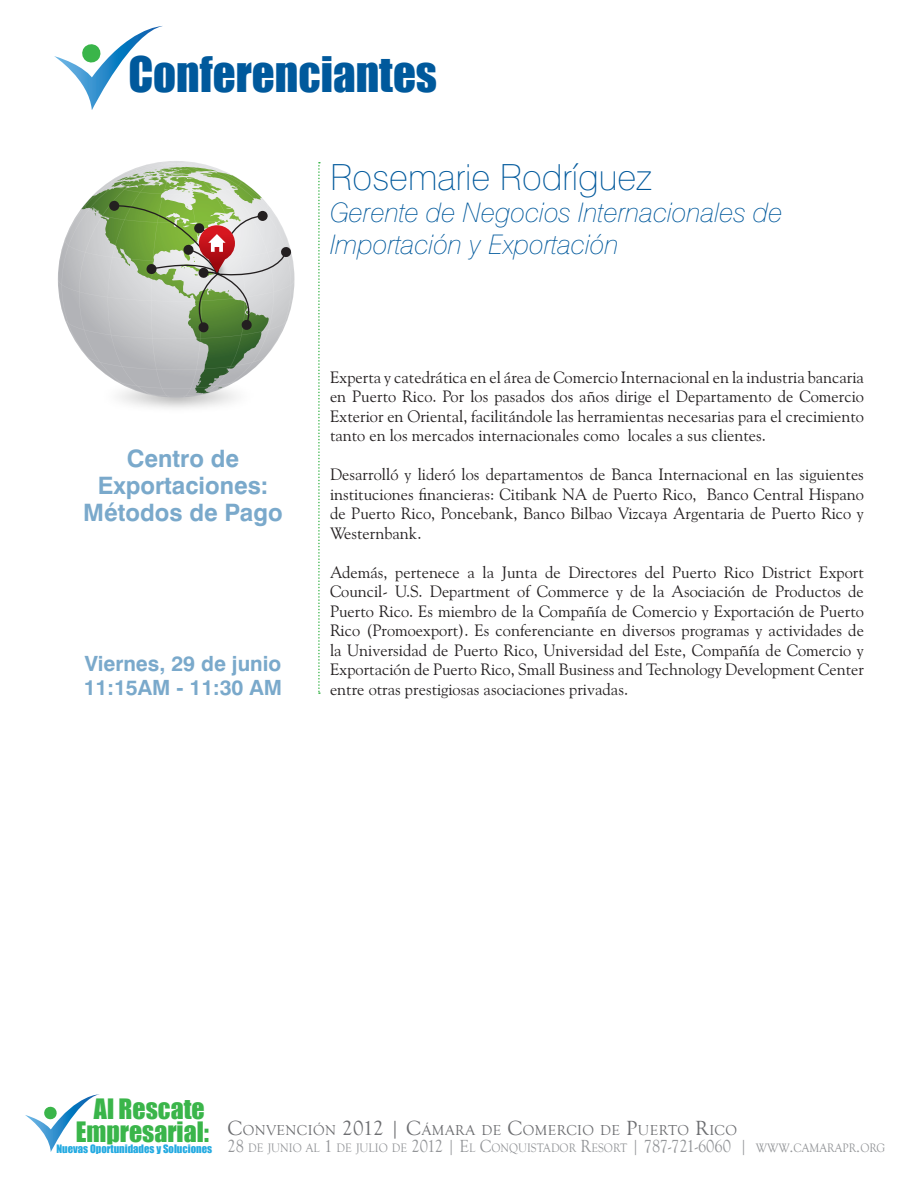
<style>
.page{position:relative;width:918px;height:1188px;background:#fff}
.page>*{position:absolute;margin:0;border:0;box-sizing:border-box;transform-origin:0 0}
.t1{font:45px "Impact";color:#00599c}
.t2{font:100 36px "Swiss 721 BT";color:#00599c}
.t3{font:italic 100 27px/32.4px "Swiss 721 BT";color:#00599c}
.t4{font:25.8px "Impact";color:#3ab54a}
.t5{font:700 24px "Swiss 721 BT";color:#7aa9cb}
.t6{font:700 21px "Swiss 721 BT";color:#7aa9cb}
.t7{font:16.5px/19.5px "Goudy Old Style BT";color:#231f20;text-align:justify}
.t8{font:14.7px "Goudy Old Style T";letter-spacing:.03em;color:#6c6d70}
.t9{font:12.6px "Goudy Old Style T";color:#939598;scale:.92 1}
.t10{font:10.65px "Impact";color:#24aae1}
.s1{font-size:21px}
.s2{font-size:18px}
</style>
<div class="page">
<svg style="left:25px;top:1094px;width:75px;height:58px"></svg>
<svg style="left:54px;top:26px;width:109px;height:84px"></svg>
<svg style="left:318px;top:162px;width:2px;height:532px"></svg>
<svg style="left:58px;top:161px;width:237px;height:237px"></svg>
<div style="left:109px;top:201px;width:10px;height:10px;background:#231f20;border-radius:50%"></div>
<svg style="left:113px;top:204px;width:179px;height:129px;background:#adb797"></svg>
<p class="t1" style="left:128px;top:39px;width:310px">Conferenciantes</p>
<p class="t5" style="left:127px;top:444px;width:114px">Centro de</p>
<p class="t5" style="left:98px;top:471px;width:172px">Exportaciones:</p>
<p class="t5" style="left:83px;top:498px;width:201px">Métodos de Pago</p>
<p class="t6" style="left:85px;top:651px;width:198px">Viernes, 29 de junio</p>
<p class="t6" style="left:84px;top:675px;width:200px">11:15AM - 11:30 AM</p>
<p class="t2" style="left:330px;top:155px;width:324px">Rosemarie Rodríguez</p>
<p class="t3" style="left:330px;top:196px;width:454px">Gerente de Negocios Internacionales de<br>Importación y Exportación</p>
<p class="t7" style="left:330px;top:367px;width:536px">Experta y catedrática en el área de Comercio Internacional en la industria bancaria en Puerto Rico. Por los pasados dos años dirige el Departamento de Comercio Exterior en Oriental, facilitándole las herramientas necesarias para el crecimiento tanto en los mercados internacionales como locales a sus clientes.</p>
<p class="t7" style="left:330px;top:464px;width:536px">Desarrolló y lideró los departamentos de Banca Internacional en las siguientes instituciones financieras: Citibank NA de Puerto Rico, Banco Central Hispano de Puerto Rico, Poncebank, Banco Bilbao Vizcaya Argentaria de Puerto Rico y Westernbank.</p>
<p class="t7" style="left:330px;top:562px;width:536px">Además, pertenece a la Junta de Directores del Puerto Rico District Export Council- U.S. Department of Commerce y de la Asociación de Productos de Puerto Rico. Es miembro de la Compañía de Comercio y Exportación de Puerto Rico (Promoexport). Es conferenciante en diversos programas y actividades de la Universidad de Puerto Rico, Universidad del Este, Compañía de Comercio y Exportación de Puerto Rico, Small Business and Technology Development Center entre otras prestigiosas asociaciones privadas.</p>
<h3 class="t4" style="left:94px;top:1088px;width:112px">Al Rescate</h3>
<p class="t10" style="left:56px;top:1141px;width:157px">Nuevas Oportunidades y Soluciones</p>
<h3 class="t4" style="left:76px;top:1112px;width:135px">Empresarial:</h3>
<p class="t8" style="left:228px;top:1123px;width:511px"><span class="s1">C</span>ONVENCIÓN <span class="s1">2012 | C</span>ÁMARA DE <span class="s1">C</span>OMERCIO DE <span class="s1">P</span>UERTO <span class="s1">R</span>ICO</p>
<p class="t9" style="left:228px;top:1141px;width:716px"><span class="s2">28</span> DE JUNIO AL <span class="s2">1</span> DE JULIO DE <span class="s2">2012 | E</span>L <span class="s2">C</span>ONQUISTADOR <span class="s2">R</span>ESORT <span class="s2">| 787-721-6060 |</span> WWW<span class="s2">.</span>CAMARAPR<span class="s2">.</span>ORG</p>
</div>
